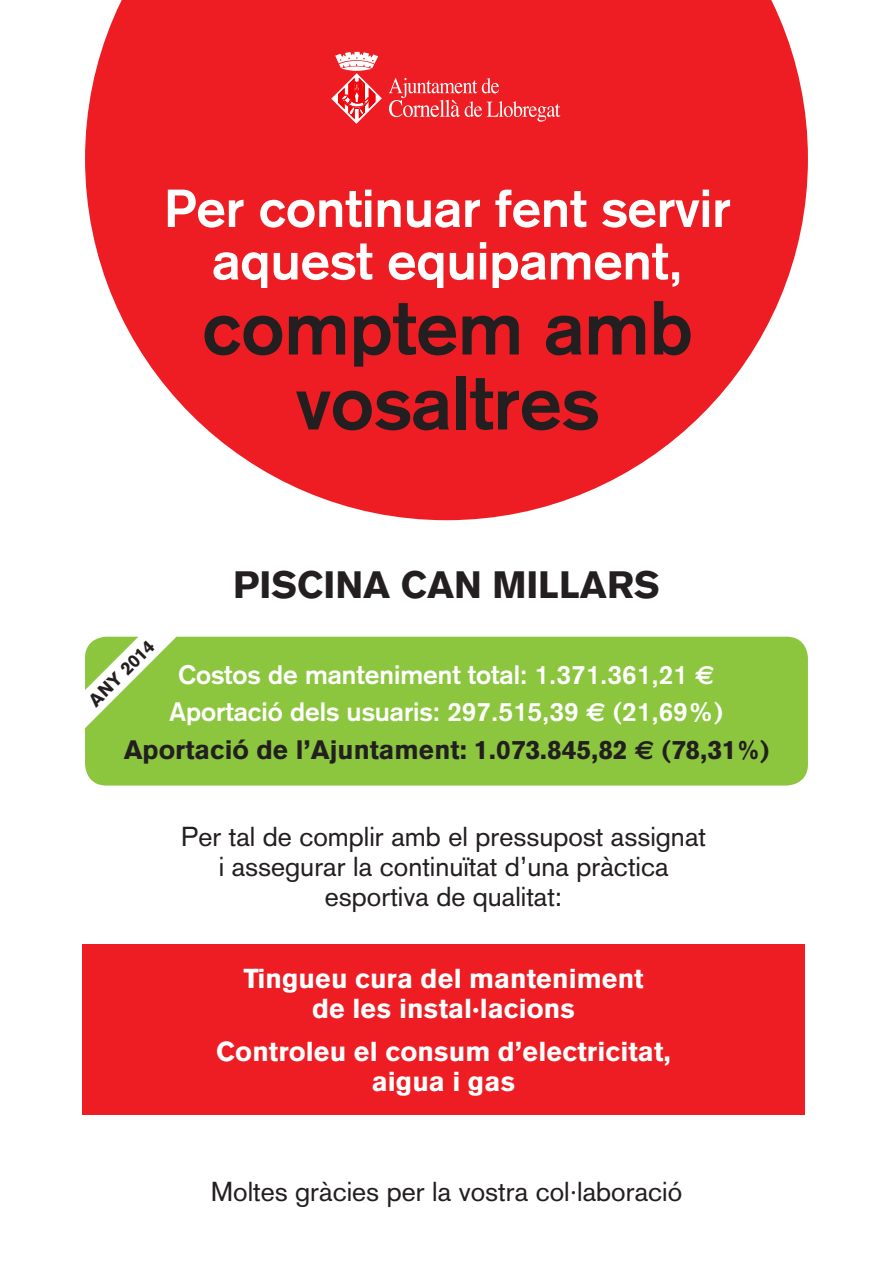
<style>
.page{position:relative;width:893px;height:1263px;background:#fff}
.page>*{position:absolute;margin:0;border:0;box-sizing:border-box;transform-origin:0 0}
.t1{font:700 75px/75px "Akzidenz Grotesk";color:#231f20;text-align:center}
.t2{font:700 52.5px/52.5px "Akzidenz Grotesk";color:#fff;text-align:center}
.t3{font:900 37.5px "Akzidenz Grotesk";color:#231f20}
.t4{font:27px/30px "Akzidenz Grotesk";color:#231f20;text-align:center}
.t5{font:900 27px/30px "Akzidenz Grotesk";color:#fff;text-align:center}
.t6{font:700 26.25px "Akzidenz Grotesk";color:#fff}
.t7{font:900 26.25px "Akzidenz Grotesk";color:#231f20}
.t8{font:900 18px "Akzidenz Grotesk";color:#231f20}
.s1{font-family:"Euro Sans"}
.s2{font-family:"Euro Sans";font-weight:700}
</style>
<div class="page">
<svg style="left:85px;top:0;width:723px;height:520px;fill:#ee1d23"></svg>
<div style="left:82px;top:944px;width:723px;height:170px;background:#ee1d23"></div>
<div style="left:85px;top:637px;width:723px;height:148px;background:#8bc63e;border-radius:21px"></div>
<svg style="left:389px;top:78px;width:171px;height:44px;background:#f04146"></svg>
<svg style="left:331px;top:52px;width:51px;height:72px"></svg>
<svg style="left:85px;top:636px;width:92px;height:92px"></svg>
<p class="t2" style="left:164px;top:182px;width:568px">Per continuar fent servir aquest equipament,</p>
<p class="t1" style="left:202px;top:290px;width:492px">comptem amb vosaltres</p>
<p class="t3" style="left:233px;top:562px;width:428px">PISCINA CAN MILLARS</p>
<p class="t8" style="left:84px;top:695px;width:86px;rotate:-45deg">ANY 2014</p>
<p class="t6" style="left:178px;top:659px;width:538px">Costos de manteniment total: 1.371.361,21 <span class="s1">E</span></p>
<p class="t6" style="left:170px;top:696px;width:555px">Aportació dels usuaris: 297.515,39 <span class="s1">E</span> (21,69%)</p>
<p class="t7" style="left:124px;top:734px;width:647px">Aportació de l’Ajuntament: 1.073.845,82 <span class="s2">E</span> (78,31%)</p>
<p class="t4" style="left:181px;top:821px;width:526px">Per tal de complir amb el pressupost assignat i assegurar la continuïtat d’una pràctica esportiva de qualitat:</p>
<p class="t5" style="left:244px;top:963px;width:402px">Tingueu cura del manteniment de les instal·lacions</p>
<p class="t5" style="left:216px;top:1036px;width:456px">Controleu el consum d’electricitat, aigua i gas</p>
<p class="t4" style="left:211px;top:1177px;width:473px">Moltes gràcies per la vostra col·laboració</p>
</div>
